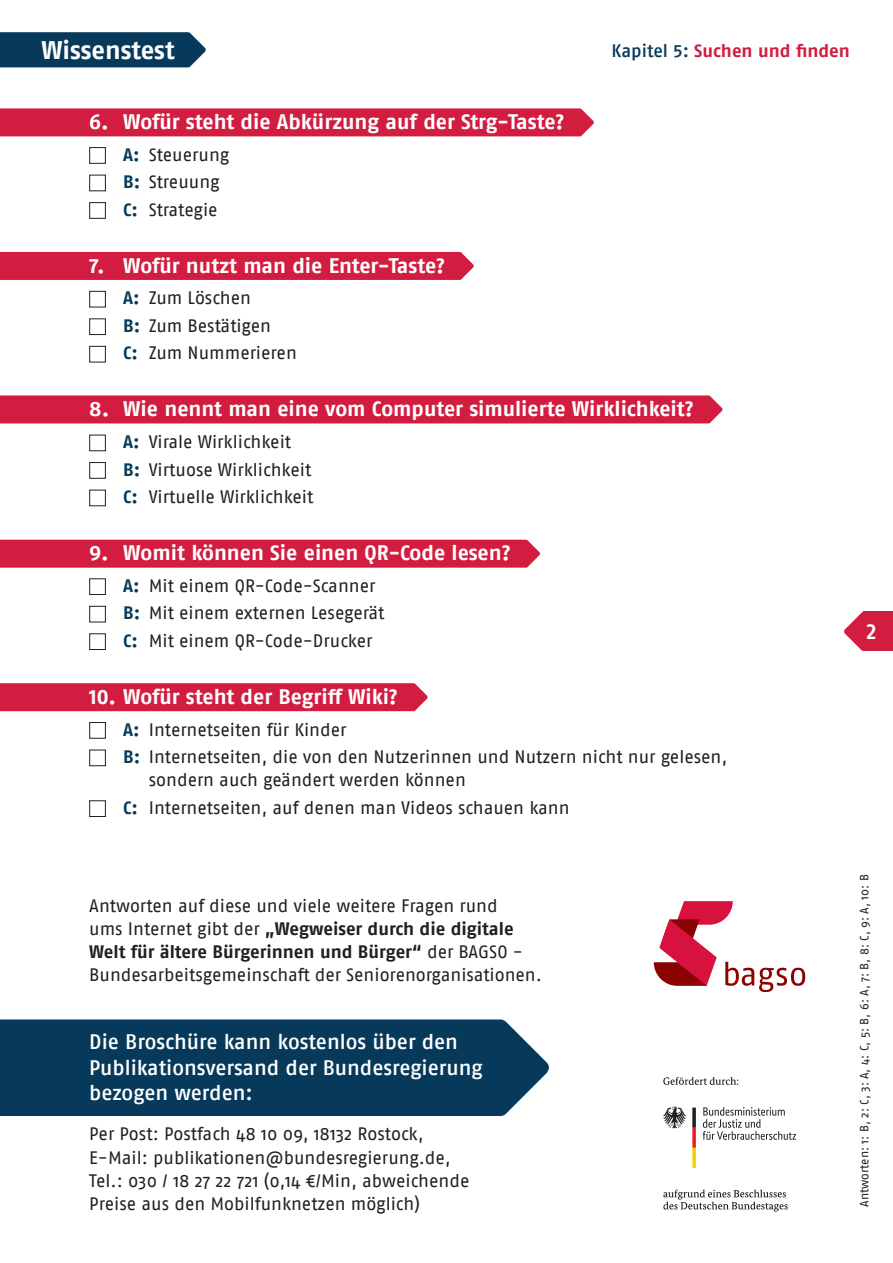
<style>
.page{position:relative;width:893px;height:1263px;background:#fff}
.page>*{position:absolute;margin:0;border:0;box-sizing:border-box;transform-origin:0 0}
.t1{font:700 25.35px "Fago Pro";color:#fff}
.t2{font:700 21px "Fago Pro";letter-spacing:-.005em;color:#fff}
.Copy{font:500 21px/25.5px "Fago Pro";letter-spacing:-.005em;color:#fff}
.Copy-2{font:18px/23.2px "Fago Pro";letter-spacing:-.005em;color:#231f20}
.t3{font:700 18px "Fago Pro";color:#d21d40}
.t4{font:12px "Fago Pro";letter-spacing:-.005em;color:#231f20}
.s1{font-weight:500;color:#073a5a}
.s2{font-weight:700;color:#073a5a}
.s3{font-weight:700}
</style>
<div class="page">
<div style="left:0;top:1019px;width:549px;height:97px;background:#073a5a"></div>
<div style="left:0;top:683px;width:428px;height:28px;background:#d21d40"></div>
<div style="left:0;top:540px;width:540px;height:28px;background:#d21d40"></div>
<div style="left:0;top:395px;width:723px;height:28px;background:#d21d40"></div>
<div style="left:0;top:252px;width:474px;height:28px;background:#d21d40"></div>
<div style="left:0;top:108px;width:594px;height:28px;background:#d21d40"></div>
<div style="left:89px;top:147px;width:17px;height:17px;border:1px solid #231f20"></div>
<div style="left:89px;top:175px;width:17px;height:16px;border:1px solid #231f20"></div>
<div style="left:89px;top:202px;width:17px;height:17px;border:1px solid #231f20"></div>
<div style="left:89px;top:291px;width:17px;height:16px;border:1px solid #231f20"></div>
<div style="left:89px;top:318px;width:17px;height:17px;border:1px solid #231f20"></div>
<div style="left:89px;top:346px;width:17px;height:16px;border:1px solid #231f20"></div>
<div style="left:89px;top:435px;width:17px;height:16px;border:1px solid #231f20"></div>
<div style="left:89px;top:462px;width:17px;height:17px;border:1px solid #231f20"></div>
<div style="left:89px;top:490px;width:17px;height:16px;border:1px solid #231f20"></div>
<div style="left:89px;top:578px;width:17px;height:17px;border:1px solid #231f20"></div>
<div style="left:89px;top:606px;width:17px;height:16px;border:1px solid #231f20"></div>
<div style="left:89px;top:633px;width:17px;height:17px;border:1px solid #231f20"></div>
<div style="left:89px;top:722px;width:17px;height:17px;border:1px solid #231f20"></div>
<div style="left:89px;top:750px;width:17px;height:16px;border:1px solid #231f20"></div>
<div style="left:89px;top:800px;width:17px;height:17px;border:1px solid #231f20"></div>
<svg style="left:844px;top:612px;width:20px;height:39px"></svg>
<div style="left:864px;top:612px;width:29px;height:39px;background:#d21d40"></div>
<div style="left:0;top:32px;width:206px;height:35px;background:#073a5a"></div>
<svg style="left:654px;top:901px;width:151px;height:91px"></svg>
<svg style="left:663px;top:1077px;width:75px;height:8px"></svg>
<svg style="left:663px;top:1189px;width:125px;height:22px"></svg>
<svg style="left:663px;top:1106px;width:23px;height:22px"></svg>
<svg style="left:692px;top:1107px;width:4px;height:61px"></svg>
<svg style="left:703px;top:1107px;width:93px;height:33px"></svg>
<h1 class="t1" style="left:42px;top:35px;width:135px">Wissenstest</h1>
<p class="t3" style="left:612px;top:39px;width:240px"><span class="s1">Kapitel 5:</span> Suchen und finden</p>
<h1 class="t2" style="left:89px;top:109px;width:477px">6. Wofür steht die Abkürzung auf der Strg-Taste?</h1>
<p class="Copy-2" style="left:123px;top:143px;width:107px"><span class="s2">A:</span> Steuerung</p>
<p class="Copy-2" style="left:123px;top:170px;width:98px"><span class="s2">B:</span> Streuung</p>
<p class="Copy-2" style="left:123px;top:198px;width:96px"><span class="s2">C:</span> Strategie</p>
<h1 class="t2" style="left:89px;top:253px;width:358px">7. Wofür nutzt man die Enter-Taste?</h1>
<p class="Copy-2" style="left:123px;top:286px;width:129px"><span class="s2">A:</span> Zum Löschen</p>
<p class="Copy-2" style="left:123px;top:314px;width:149px"><span class="s2">B:</span> Zum Bestätigen</p>
<p class="Copy-2" style="left:123px;top:341px;width:175px"><span class="s2">C:</span> Zum Nummerieren</p>
<h1 class="t2" style="left:89px;top:396px;width:606px">8. Wie nennt man eine vom Computer simulierte Wirklichkeit?</h1>
<p class="Copy-2" style="left:123px;top:430px;width:169px"><span class="s2">A:</span> Virale Wirklichkeit</p>
<p class="Copy-2" style="left:123px;top:458px;width:190px"><span class="s2">B:</span> Virtuose Wirklichkeit</p>
<p class="Copy-2" style="left:123px;top:485px;width:192px"><span class="s2">C:</span> Virtuelle Wirklichkeit</p>
<h1 class="t2" style="left:89px;top:540px;width:423px">9. Womit können Sie einen QR-Code lesen?</h1>
<p class="Copy-2" style="left:123px;top:574px;width:254px"><span class="s2">A:</span> Mit einem QR-Code-Scanner</p>
<p class="Copy-2" style="left:123px;top:601px;width:263px"><span class="s2">B:</span> Mit einem externen Lesegerät</p>
<p class="Copy-2" style="left:123px;top:629px;width:251px"><span class="s2">C:</span> Mit einem QR-Code-Drucker</p>
<h1 class="t2" style="left:89px;top:684px;width:310px">10. Wofür steht der Begriff Wiki?</h1>
<p class="Copy-2" style="left:123px;top:718px;width:225px"><span class="s2">A:</span> Internetseiten für Kinder</p>
<p class="Copy-2" style="left:149px;top:745px;width:580px;text-indent:-26px"><span class="s2">B:</span> Internetseiten, die von den Nutzerinnen und Nutzern nicht nur gelesen, sondern auch geändert werden können</p>
<p class="Copy-2" style="left:123px;top:796px;width:448px"><span class="s2">C:</span> Internetseiten, auf denen man Videos schauen kann</p>
<p class="t2" style="left:865px;top:619px;width:14px">2</p>
<p class="Copy-2" style="left:89px;top:894px;width:454px">Antworten auf diese und viele weitere Fragen rund<br>ums Internet gibt der <span class="s3">„Wegweiser durch die digitale Welt für ältere Bürgerinnen und Bürger“</span> der BAGSO - Bundesarbeitsgemeinschaft der Seniorenorganisationen.</p>
<p class="Copy" style="left:89px;top:1029px;width:395px">Die Broschüre kann kostenlos über den<br>Publikationsversand der Bundesregierung bezogen werden:</p>
<p class="Copy-2" style="left:89px;top:1122px;width:382px">Per Post: Postfach 48 10 09, 18132 Rostock, E-Mail: publikationen@bundesregierung.de, Tel.: 030 / 18 27 22 721 (0,14 €/Min, abweichende Preise aus den Mobilfunknetzen möglich)</p>
<p class="t4" style="left:857px;top:1207px;width:334px;rotate:-90deg">Antworten: 1: B, 2: C, 3: A, 4: C, 5: B, 6: A, 7: B, 8: C, 9: A, 10: B</p>
</div>
